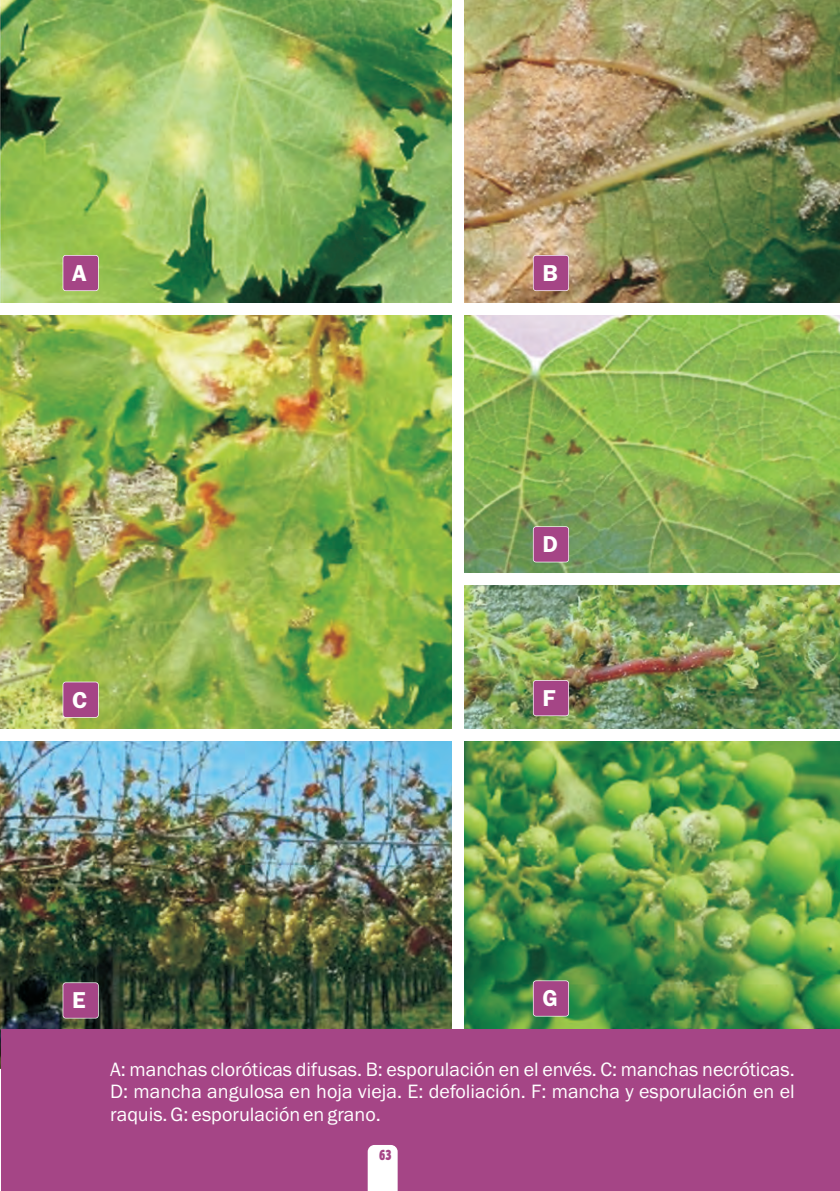
<style>
.page{position:relative;width:840px;height:1191px;background:#fff}
.page>*{position:absolute;margin:0;border:0;box-sizing:border-box;transform-origin:0 0}
.t1{font:600 23.8px "Franklin Gothic";color:#fff}
.t2{font:20px/22.6px "Franklin Gothic";color:#fff;text-align:justify}
.t3{font:14px "Gothic 821 Condensed BT";color:#a54586}
</style>
<div class="page">
<img style="left:464px;top:585px;width:375px;height:144px">
<img style="left:464px;top:315px;width:375px;height:258px">
<img style="left:464px;top:741px;width:375px;height:288px">
<img style="left:0;top:741px;width:451px;height:328px">
<img style="left:0;top:0;width:451px;height:303px">
<img style="left:464px;top:0;width:375px;height:303px">
<img style="left:0;top:315px;width:451px;height:414px">
<svg style="left:63px;top:255px;width:36px;height:36px"></svg>
<div style="left:63px;top:256px;width:35px;height:34px;background:#a54586;border-radius:2px"></div>
<svg style="left:63px;top:681px;width:36px;height:36px"></svg>
<div style="left:63px;top:682px;width:35px;height:35px;background:#a54586;border-radius:2px"></div>
<svg style="left:63px;top:982px;width:36px;height:36px"></svg>
<div style="left:63px;top:983px;width:35px;height:34px;background:#a54586;border-radius:2px"></div>
<svg style="left:532px;top:255px;width:36px;height:36px"></svg>
<div style="left:533px;top:256px;width:35px;height:34px;background:#a54586;border-radius:2px"></div>
<svg style="left:532px;top:526px;width:36px;height:36px"></svg>
<div style="left:533px;top:527px;width:35px;height:34px;background:#a54586;border-radius:2px"></div>
<svg style="left:532px;top:980px;width:36px;height:36px"></svg>
<div style="left:533px;top:981px;width:35px;height:34px;background:#a54586;border-radius:2px"></div>
<svg style="left:532px;top:680px;width:36px;height:36px"></svg>
<div style="left:533px;top:681px;width:35px;height:34px;background:#a54586;border-radius:2px"></div>
<div style="left:1px;top:1029px;width:838px;height:162px;background:#a54586"></div>
<svg style="left:367px;top:1145px;width:30px;height:46px"></svg>
<p class="t1" style="left:72px;top:264px;width:16px">A</p>
<p class="t1" style="left:72px;top:691px;width:16px">C</p>
<p class="t1" style="left:542px;top:264px;width:17px">B</p>
<p class="t1" style="left:542px;top:535px;width:17px">D</p>
<p class="t1" style="left:542px;top:689px;width:15px">F</p>
<p class="t1" style="left:72px;top:991px;width:15px">E</p>
<p class="t1" style="left:542px;top:989px;width:17px">G</p>
<p class="t2" style="left:110px;top:1059px;width:685px">A: manchas cloróticas difusas. B: esporulación en el envés. C: manchas necróticas.<br>D: mancha angulosa en hoja vieja. E: defoliación. F: mancha y esporulación en el raquis. G: esporulación en grano.</p>
<p class="t3" style="left:379px;top:1149px;width:14px">63</p>
</div>
